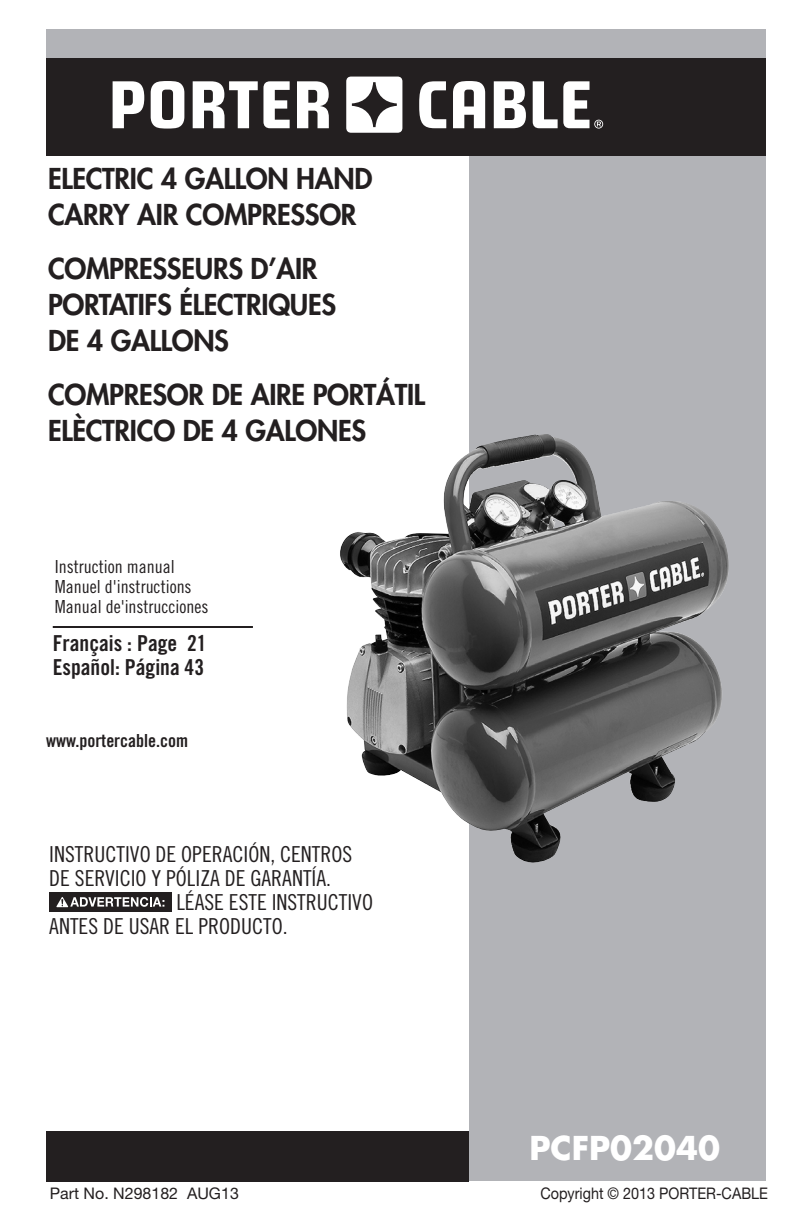
<style>
.page{position:relative;width:792px;height:1224px;background:#fff}
.page>*{position:absolute;margin:0;border:0;box-sizing:border-box;transform-origin:0 0}
._08_FC_Model___PC{font:700 32px "Futura";color:#fff}
._08_FC_Tool_Name_PC{font:800 28px/36px "Futura";letter-spacing:-.01em;color:#231f20}
.t1{font:22px "Trade Gothic LT Std Cn 18";color:#231f20}
.t2{font:22px "Trade Gothic LT Std Bd Cn 20";color:#231f20}
.t3{font:18px "Trade Gothic LT Std Cn 18";color:#231f20}
._08_FC_Instruction_M{font:18px "Trade Gothic LT Std Bd Cn 20";color:#231f20}
.t4{font:16px "Helvetica Neue LT Std";color:#231f20;scale:.9 1}
.t5{font:16px "Helvetica Neue LT Std";color:#231f20}
</style>
<div class="page">
<div style="left:469px;top:30px;width:297px;height:1151px;background:#b2b3b7"></div>
<div style="left:46px;top:30px;width:720px;height:32px;background:#b2b3b7"></div>
<div style="left:46px;top:1131px;width:423px;height:50px;background:#231f20"></div>
<hr style="left:53px;top:626px;width:200px;height:2px;background:#231f20">
<div style="left:46px;top:58px;width:720px;height:98px;background:#231f20"></div>
<div style="left:346px;top:77px;width:56px;height:56px;background:#fff;border-radius:5px"></div>
<svg style="left:352px;top:82px;width:45px;height:45px"></svg>
<svg style="left:193px;top:81px;width:97px;height:47px"></svg>
<svg style="left:297px;top:81px;width:32px;height:47px"></svg>
<svg style="left:113px;top:81px;width:31px;height:47px"></svg>
<svg style="left:533px;top:81px;width:70px;height:48px"></svg>
<svg style="left:494px;top:81px;width:32px;height:47px"></svg>
<svg style="left:419px;top:81px;width:27px;height:47px"></svg>
<svg style="left:151px;top:81px;width:33px;height:48px"></svg>
<svg style="left:453px;top:81px;width:32px;height:47px"></svg>
<div style="left:49px;top:892px;width:123px;height:20px;background:#231f20"></div>
<svg style="left:56px;top:897px;width:108px;height:10px"></svg>
<img style="left:340px;top:434px;width:389px;height:429px">
<p class="_08_FC_Tool_Name_PC" style="left:48px;top:160px;width:326px">ELECTRIC 4 GALLON HAND<br>CARRY AIR COMPRESSOR</p>
<p class="_08_FC_Tool_Name_PC" style="left:48px;top:250px;width:290px">COMPRESSEURS D’AIR<br>PORTATIFS ÉLECTRIQUES<br>DE 4 GALLONS</p>
<p class="_08_FC_Tool_Name_PC" style="left:48px;top:376px;width:379px">COMPRESOR DE AIRE PORTÁTIL<br>ELÈCTRICO DE 4 GALONES</p>
<p class="t3" style="left:55px;top:556px;width:121px">Instruction manual</p>
<p class="t3" style="left:55px;top:576px;width:138px">Manuel d'instructions</p>
<p class="t3" style="left:55px;top:596px;width:155px">Manual de'instrucciones</p>
<p class="t2" style="left:53px;top:629px;width:155px">Français : Page 21</p>
<p class="t2" style="left:53px;top:654px;width:153px">Español: Página 43</p>
<p class="_08_FC_Instruction_M" style="left:46px;top:729px;width:144px">www.portercable.com</p>
<p class="t1" style="left:49px;top:841px;width:305px">INSTRUCTIVO DE OPERACIÓN, CENTROS</p>
<p class="t1" style="left:49px;top:865px;width:283px">DE SERVICIO Y PÓLIZA DE GARANTÍA.</p>
<p class="t1" style="left:176px;top:889px;width:198px">LÉASE ESTE INSTRUCTIVO</p>
<p class="t1" style="left:49px;top:913px;width:240px">ANTES DE USAR EL PRODUCTO.</p>
<p class="_08_FC_Model___PC" style="left:529px;top:1126px;width:192px">PCFP02040</p>
<p class="t5" style="left:50px;top:1184px;width:191px">Part No. N298182 AUG13</p>
<p class="t4" style="left:540px;top:1184px;width:254px">Copyright © 2013 PORTER-CABLE</p>
</div>
